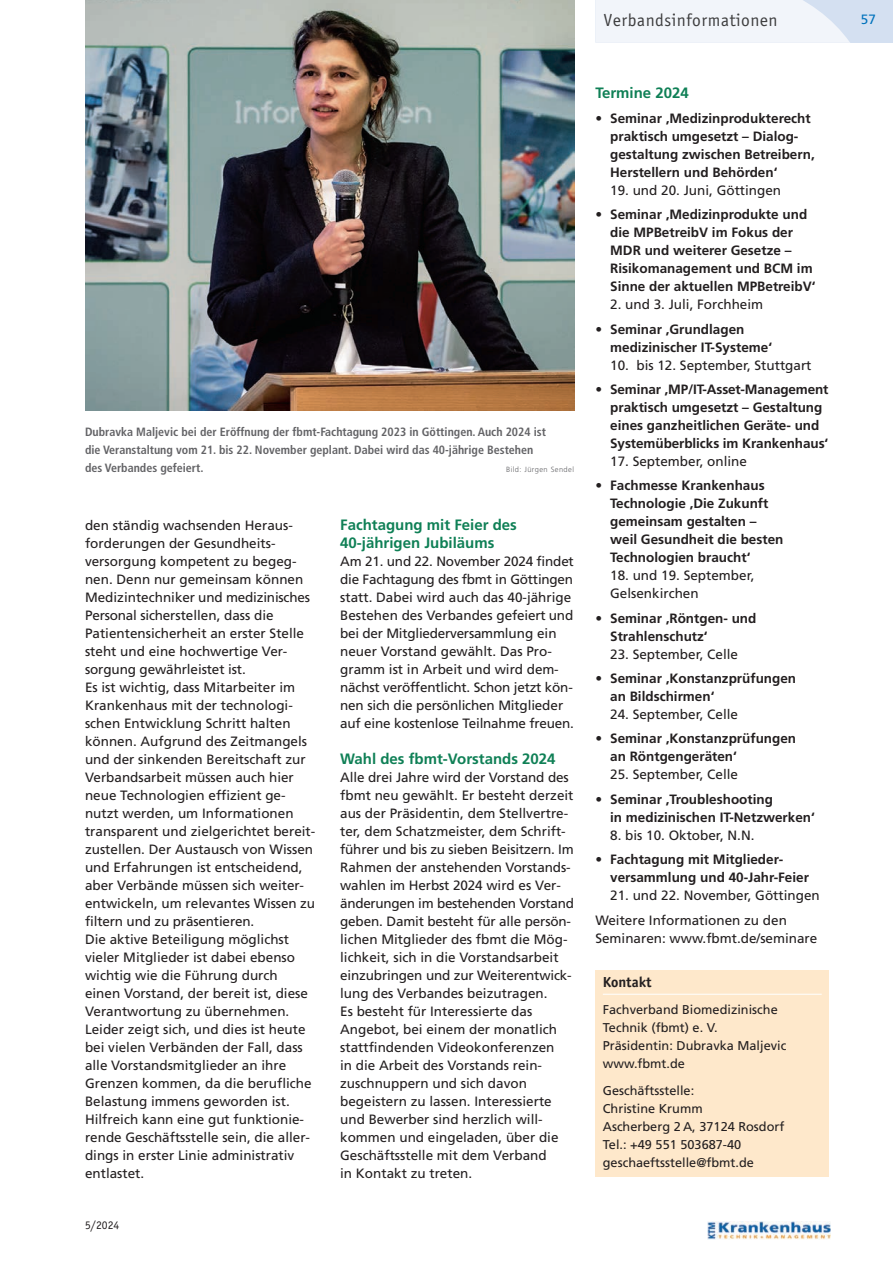
<style>
.page{position:relative;width:893px;height:1263px;background:#fff}
.page>*{position:absolute;margin:0;border:0;box-sizing:border-box;transform-origin:0 0}
.t1{font:18px "Officina Sans";letter-spacing:.03em;color:#3e3e3f}
.t2{font:700 15px/18px "Frutiger";color:#0f8056}
.t3{font:700 15px "Officina Sans";color:#231f20}
.t4{font:13.5px/18px "Frutiger";color:#231f20}
.t5{font:700 13.5px/18px "Frutiger";color:#231f20}
.t6{font:13.5px "Frutiger";color:#0072bc}
.t7{font:12.75px/18px "Frutiger";color:#231f20}
.t8{font:700 condensed 12px/18px "Frutiger";color:#636366}
.t9{font:12px "Officina Sans";color:#231f20}
.t10{font:300 7.5px "Frutiger";letter-spacing:.055em;color:#636366}
.s1{font-weight:400}
</style>
<div class="page">
<img style="left:708px;top:1222px;width:123px;height:18px">
<div style="left:595px;top:0;width:298px;height:43px;background:#d4e0f1"></div>
<svg style="left:595px;top:0;width:255px;height:43px;background:#eff3f9"></svg>
<div style="left:595px;top:970px;width:234px;height:207px;background:#fee8cb"></div>
<hr style="left:603px;top:994px;width:219px;height:1px;background:#fff">
<img style="left:85px;top:0;width:489px;height:411px">
<p class="t1" style="left:604px;top:14px;width:175px">Verbandsinformationen</p>
<p class="t6" style="left:861px;top:14px;width:17px">57</p>
<p class="t8" style="left:85px;top:424px;width:462px">Dubravka Maljevic bei der Eröffnung der fbmt-Fachtagung 2023 in Göttingen. Auch 2024 ist die Veranstaltung vom 21. bis 22. November geplant. Dabei wird das 40-jährige Bestehen des Verbandes gefeiert.</p>
<p class="t10" style="left:506px;top:467px;width:69px">Bild: Jürgen Sendel</p>
<p class="t4" style="left:85px;top:518px;width:227px">den ständig wachsenden Heraus - forderungen der Gesundheits - versorgung kompetent zu begeg&shy;nen. Denn nur gemeinsam können<br>Medizintechniker und medizinisches<br>Personal sicherstellen, dass die<br>Patientensicherheit an erster Stelle steht und eine hochwertige Ver - sorgung gewährleistet ist.</p>
<p class="t4" style="left:85px;top:680px;width:232px">Es ist wichtig, dass Mitarbeiter im Krankenhaus mit der technologi&shy;schen Entwicklung Schritt halten können. Aufgrund des Zeitmangels und der sinkenden Bereitschaft zur Verbandsarbeit müssen auch hier neue Technologien effizient ge&shy;nutzt werden, um Informationen transparent und zielgerichtet bereit&shy;zustellen. Der Austausch von Wissen und Erfahrungen ist entscheidend, aber Verbände müssen sich weiter&shy;entwickeln, um relevantes Wissen zu filtern und zu präsentieren.</p>
<p class="t4" style="left:85px;top:932px;width:228px">Die aktive Beteiligung möglichst vieler Mitglieder ist dabei ebenso wichtig wie die Führung durch einen Vorstand, der bereit ist, diese Verantwortung zu übernehmen.<br>Leider zeigt sich, und dies ist heute bei vielen Verbänden der Fall, dass alle Vorstandsmitglieder an ihre Grenzen kommen, da die berufliche Belastung immens geworden ist.<br>Hilfreich kann eine gut funktionie&shy;rende Geschäftsstelle sein, die aller&shy;dings in erster Linie administrativ entlastet.</p>
<p class="t9" style="left:85px;top:1221px;width:36px">5/2024</p>
<p class="t2" style="left:340px;top:517px;width:178px">Fachtagung mit Feier des<br>40-jährigen Jubiläums</p>
<p class="t4" style="left:340px;top:554px;width:235px">Am 21. und 22. November 2024 findet die Fachtagung des fbmt in Göttingen statt. Dabei wird auch das 40-jährige Bestehen des Verbandes ge feiert und bei der Mitgliederversammlung ein neuer Vorstand gewählt. Das Pro&shy;gramm ist in Arbeit und wird dem&shy;nächst veröffentlicht. Schon jetzt kön - nen sich die persönlichen Mitglieder auf eine kostenlose Teilnahme freuen.</p>
<p class="t2" style="left:340px;top:751px;width:217px">Wahl des fbmt-Vorstands 2024</p>
<p class="t4" style="left:340px;top:770px;width:235px">Alle drei Jahre wird der Vorstand des fbmt neu gewählt. Er besteht derzeit aus der Präsidentin, dem Stellvertre&shy;ter, dem Schatzmeister, dem Schrift&shy;führer und bis zu sieben Beisitzern. Im Rahmen der anstehenden Vorstands&shy;wahlen im Herbst 2024 wird es Ver&shy;änderungen im bestehenden Vorstand geben. Damit besteht für alle persön&shy;lichen Mitglieder des fbmt die Mög&shy;lichkeit, sich in die Vorstandsarbeit einzubringen und zur Weiterentwick&shy;lung des Verbandes beizutragen.</p>
<p class="t4" style="left:340px;top:1004px;width:220px">Es besteht für Interessierte das<br>Angebot, bei einem der monatlich stattfindenden Videokonferenzen in die Arbeit des Vorstands rein - zuschnuppern und sich davon begeistern zu lassen. Interessierte und Bewerber sind herzlich will - kommen und eingeladen, über die<br>Geschäftsstelle mit dem Verband in Kontakt zu treten.</p>
<p class="t2" style="left:595px;top:85px;width:95px">Termine 2024</p>
<p class="t5" style="left:610px;top:110px;width:206px;text-indent:-15px"><span class="s1">•</span> Seminar ‚Medizinprodukterecht praktisch umgesetzt – Dialog - gestaltung zwischen Betreibern,<br>Herstellern und Behörden‘</p>
<p class="t4" style="left:610px;top:182px;width:173px">19. und 20. Juni, Göttingen</p>
<p class="t5" style="left:610px;top:207px;width:207px;text-indent:-15px"><span class="s1">•</span> Seminar ‚Medizinprodukte und die MPBetreibV im Fokus der<br>MDR und weiterer Gesetze –<br>Risikomanagement und BCM im<br>Sinne der aktuellen MPBetreibV‘</p>
<p class="t4" style="left:610px;top:297px;width:155px">2. und 3. Juli, Forchheim</p>
<p class="t5" style="left:610px;top:321px;width:163px;text-indent:-15px"><span class="s1">•</span> Seminar ,Grundlagen medizinischer IT-Systeme‘</p>
<p class="t4" style="left:610px;top:357px;width:203px">10. bis 12. September, Stuttgart</p>
<p class="t5" style="left:610px;top:381px;width:220px;text-indent:-15px"><span class="s1">•</span> Seminar ‚MP/IT-Asset-Management praktisch umgesetzt – Gestaltung eines ganzheitlichen Geräte- und Systemüberblicks im Krankenhaus‘</p>
<p class="t4" style="left:610px;top:453px;width:138px">17. September, online</p>
<p class="t5" style="left:610px;top:478px;width:175px;text-indent:-15px"><span class="s1">•</span> Fachmesse Krankenhaus<br>Technologie ,Die Zukunft gemeinsam gestalten – weil Gesundheit die besten<br>Technologien braucht‘</p>
<p class="t4" style="left:610px;top:568px;width:146px">18. und 19. September,<br>Gelsenkirchen</p>
<p class="t5" style="left:610px;top:610px;width:148px;text-indent:-15px"><span class="s1">•</span> Seminar ‚Röntgen- und<br>Strahlenschutz‘</p>
<p class="t4" style="left:610px;top:646px;width:129px">23. September, Celle</p>
<p class="t5" style="left:610px;top:670px;width:188px;text-indent:-15px"><span class="s1">•</span> Seminar ‚Konstanzprüfungen an Bildschirmen‘</p>
<p class="t4" style="left:610px;top:706px;width:129px">24. September, Celle</p>
<p class="t5" style="left:610px;top:731px;width:188px;text-indent:-15px"><span class="s1">•</span> Seminar ‚Konstanzprüfungen an Röntgengeräten‘</p>
<p class="t4" style="left:610px;top:767px;width:129px">25. September, Celle</p>
<p class="t5" style="left:610px;top:791px;width:206px;text-indent:-15px"><span class="s1">•</span> Seminar ,Troubleshooting<br>in medizinischen IT-Netzwerken‘</p>
<p class="t4" style="left:610px;top:827px;width:146px">8. bis 10. Oktober, N.N.</p>
<p class="t5" style="left:610px;top:852px;width:200px;text-indent:-15px"><span class="s1">•</span> Fachtagung mit Mitglieder - versammlung und 40-Jahr-Feier</p>
<p class="t4" style="left:610px;top:888px;width:211px">21. und 22. November, Göttingen</p>
<p class="t4" style="left:595px;top:912px;width:224px">Weitere Informationen zu den<br>Seminaren: www.fbmt.de/seminare</p>
<p class="t3" style="left:603px;top:977px;width:50px">Kontakt</p>
<p class="t7" style="left:603px;top:1001px;width:176px">Fachverband Biomedizinische<br>Technik (fbmt) e. V.</p>
<p class="t7" style="left:603px;top:1037px;width:185px">Präsidentin: Dubravka Maljevic</p>
<p class="t7" style="left:603px;top:1056px;width:84px">www.fbmt.de</p>
<p class="t7" style="left:603px;top:1082px;width:93px">Geschäftsstelle:</p>
<p class="t7" style="left:603px;top:1100px;width:101px">Christine Krumm</p>
<p class="t7" style="left:603px;top:1118px;width:183px">Ascherberg 2 A, 37124 Rosdorf</p>
<p class="t7" style="left:603px;top:1136px;width:140px">Tel.: +49 551 503687-40</p>
<p class="t7" style="left:603px;top:1154px;width:153px">geschaeftsstelle@fbmt.de</p>
</div>
